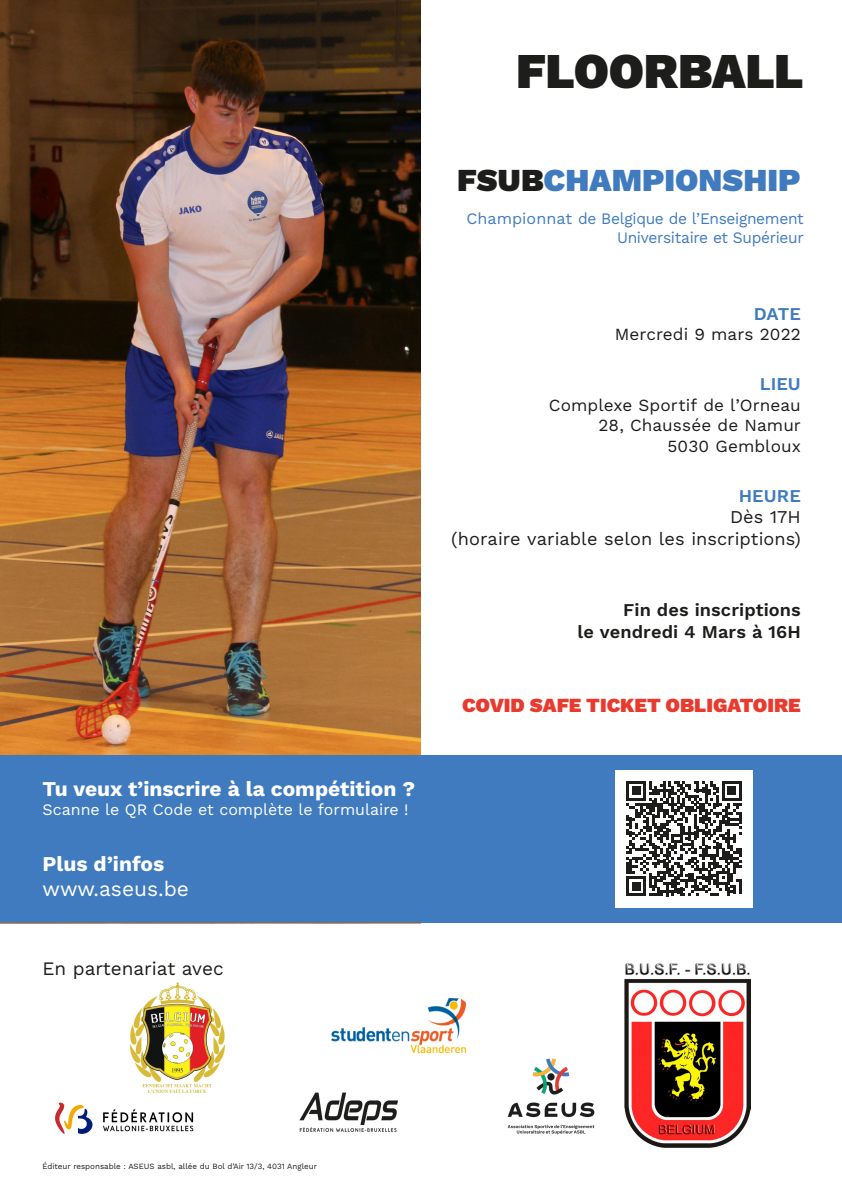
<style>
.page{position:relative;width:842px;height:1191px;background:#fff}
.page>*{position:absolute;margin:0;border:0;box-sizing:border-box;transform-origin:0 0}
.t1{font:900 50px "Work Sans";letter-spacing:-.005em;color:#1d1d1b}
.t2{font:900 32px "Work Sans";letter-spacing:.005em;color:#407bbf}
.t3{font:700 21px "Work Sans";color:#fff}
.t4{font:21px/25.2px "Work Sans";color:#fff}
.t5{font:900 20px "Work Sans";color:#e83b2e}
.t6{font:19px "Work Sans";color:#1d1d1b}
.t7{font:18px/21.6px "Work Sans";letter-spacing:.005em;color:#1d1d1b;text-align:right}
.t8{font:600 18px/21.6px "Work Sans";letter-spacing:.005em;color:#1d1d1b;text-align:right}
.t9{font:600 18px "Work Sans";letter-spacing:.005em;color:#407bbf}
.t10{font:17px/20.4px "Work Sans";letter-spacing:.005em;color:#1d1d1b;text-align:right}
.t11{font:16px/19.2px "Work Sans";letter-spacing:-.02em;color:#407bbf;text-align:right}
.t12{font:16px "Work Sans";color:#fff}
.t13{font:8px "Work Sans";color:#1d1d1b}
.s1{font-weight:700}
.s2{color:#1d1d1b}
.s3{font-weight:600;color:#407bbf}
</style>
<div class="page">
<img style="left:0;top:0;width:421px;height:755px">
<div style="left:0;top:755px;width:842px;height:168px;background:#407bbf"></div>
<div style="left:615px;top:770px;width:138px;height:137px;background:#fff"></div>
<svg style="left:626px;top:781px;width:115px;height:115px"></svg>
<img style="left:332px;top:998px;width:133px;height:54px">
<img style="left:507px;top:1058px;width:88px;height:77px">
<img style="left:624px;top:963px;width:127px;height:185px">
<img style="left:55px;top:1092px;width:152px;height:42px">
<img style="left:299px;top:1092px;width:99px;height:40px">
<img style="left:130px;top:982px;width:95px;height:110px">
<p class="t3" style="left:43px;top:772px;width:374px">Tu veux t’inscrire à la compétition ?</p>
<p class="t12" style="left:43px;top:797px;width:368px">Scanne le QR Code et complète le formulaire !</p>
<p class="t4" style="left:43px;top:850px;width:148px"><span class="s1">Plus d’infos </span>www.aseus.be</p>
<p class="t6" style="left:43px;top:954px;width:183px">En partenariat avec</p>
<p class="t1" style="left:516px;top:33px;width:289px">FLOORBALL</p>
<p class="t2" style="left:457px;top:155px;width:345px"><span class="s2">FSUB</span>CHAMPIONSHIP</p>
<p class="t11" style="left:466px;top:208px;width:339px">Championnat de Belgique de l’Enseignement<br>Universitaire et Supérieur</p>
<p class="t9" style="left:754px;top:300px;width:49px">DATE</p>
<p class="t10" style="left:615px;top:324px;width:188px">Mercredi 9 mars 2022</p>
<p class="t9" style="left:760px;top:370px;width:43px">LIEU</p>
<p class="t10" style="left:549px;top:394px;width:254px">Complexe Sportif de l’Orneau<br>28, Chaussée de Namur<br>5030 Gembloux</p>
<p class="t7" style="left:451px;top:484px;width:351px"><span class="s3">HEURE<br></span>Dès 17H<br>(horaire variable selon les inscriptions)</p>
<p class="t8" style="left:577px;top:598px;width:225px">Fin des inscriptions<br>le vendredi 4 Mars à 16H</p>
<p class="t5" style="left:462px;top:690px;width:340px">COVID SAFE TICKET OBLIGATOIRE</p>
<p class="t13" style="left:43px;top:1159px;width:276px">Éditeur responsable : ASEUS asbl, allée du Bol d’Air 13/3, 4031 Angleur</p>
</div>
